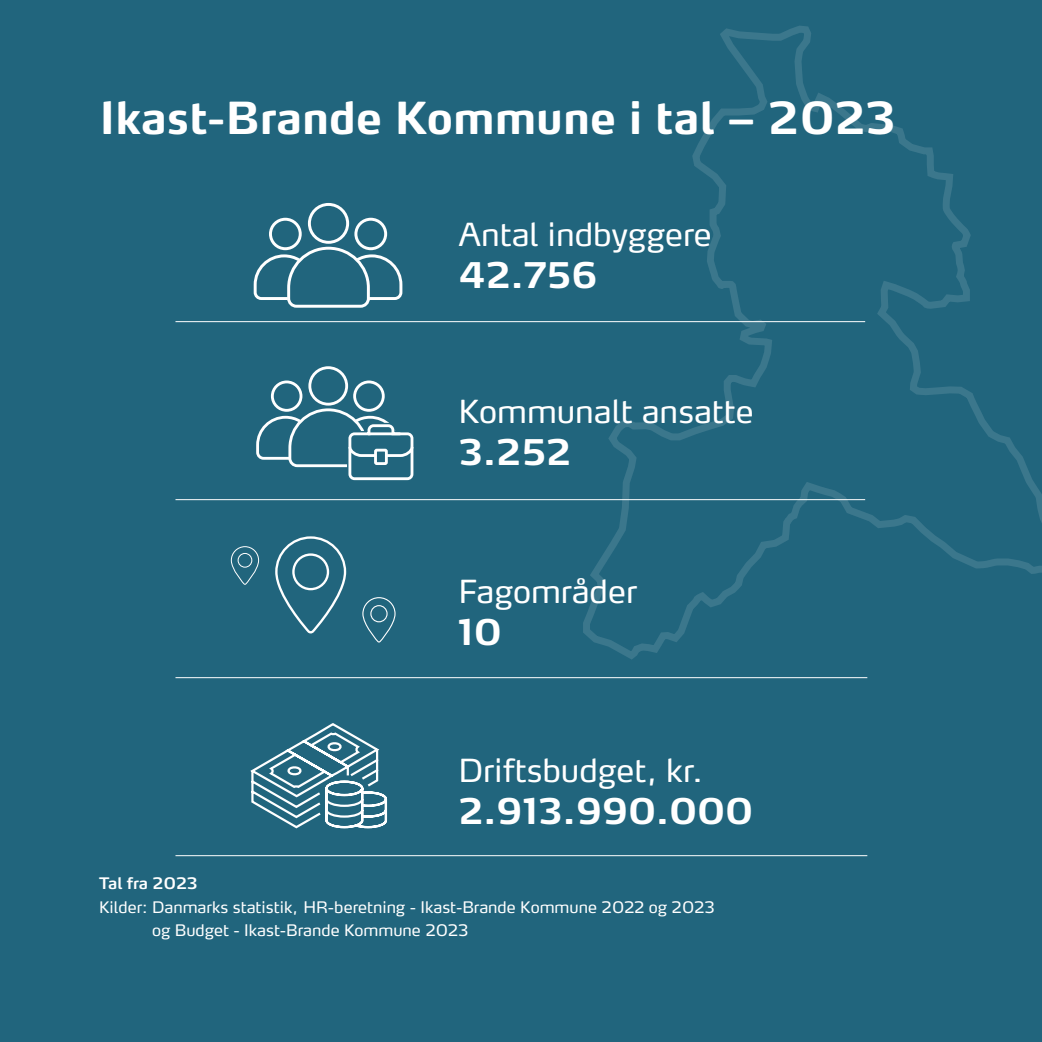
<style>
.page{position:relative;width:1042px;height:1042px;background:#21657d}
.page>*{position:absolute;margin:0;border:0;box-sizing:border-box;transform-origin:0 0}
.rubrik{font:700 43.75px "Max OT";color:#fff}
.k_i_tal{font:700 35px "Max OT";letter-spacing:.015em;color:#fff}
.k_i_tal-2{font:31.5px "Max OT";color:#fff}
.t1{font:15.75px/23.1px "Max OT";color:#fff}
.t2{font:600 15.75px "Max OT";color:#fff}
</style>
<div class="page">
<svg style="left:579px;top:26px;width:463px;height:634px"></svg>
<hr style="left:175px;top:499px;width:690px;height:1px;background:#fff">
<hr style="left:175px;top:321px;width:690px;height:1px;background:#fff">
<hr style="left:175px;top:677px;width:692px;height:1px;background:#fff">
<hr style="left:175px;top:855px;width:692px;height:1px;background:#fff">
<div style="left:354px;top:218px;width:33px;height:32px;border:3px solid #fff;border-radius:50%"></div>
<div style="left:308px;top:203px;width:41px;height:41px;border:3px solid #fff;border-radius:50%"></div>
<div style="left:269px;top:218px;width:33px;height:32px;border:3px solid #fff;border-radius:50%"></div>
<svg style="left:253px;top:245px;width:150px;height:63px"></svg>
<div style="left:353px;top:380px;width:32px;height:32px;border:3px solid #fff;border-radius:50%"></div>
<div style="left:308px;top:366px;width:40px;height:39px;border:3px solid #fff;border-radius:50%"></div>
<div style="left:271px;top:380px;width:31px;height:32px;border:3px solid #fff;border-radius:50%"></div>
<svg style="left:256px;top:407px;width:158px;height:74px"></svg>
<hr style="left:368px;top:432px;width:32px;height:3px;background:#fff">
<svg style="left:250px;top:723px;width:138px;height:106px"></svg>
<svg style="left:231px;top:546px;width:28px;height:39px"></svg>
<div style="left:238px;top:553px;width:14px;height:14px;border:1px solid #fff;border-radius:50%"></div>
<svg style="left:362px;top:597px;width:34px;height:46px"></svg>
<div style="left:370px;top:605px;width:18px;height:17px;border:1px solid #fff;border-radius:50%"></div>
<svg style="left:275px;top:536px;width:71px;height:98px"></svg>
<div style="left:292px;top:553px;width:37px;height:37px;border:2px solid #fff;border-radius:50%"></div>
<h2 class="rubrik" style="left:100px;top:89px;width:797px">Ikast-Brande Kommune i tal – 2023</h2>
<p class="k_i_tal-2" style="left:458px;top:214px;width:255px">Antal indbyggere</p>
<p class="k_i_tal" style="left:458px;top:252px;width:141px">42.756</p>
<p class="k_i_tal-2" style="left:458px;top:391px;width:297px">Kommunalt ansatte</p>
<p class="k_i_tal" style="left:458px;top:429px;width:114px">3.252</p>
<p class="k_i_tal-2" style="left:458px;top:571px;width:180px">Fagområder</p>
<p class="k_i_tal" style="left:458px;top:610px;width:45px">10</p>
<p class="k_i_tal-2" style="left:458px;top:750px;width:246px">Driftsbudget, kr.</p>
<p class="k_i_tal" style="left:458px;top:788px;width:296px">2.913.990.000</p>
<p class="t2" style="left:99px;top:873px;width:100px">Tal fra 2023</p>
<p class="t1" style="left:152px;top:896px;width:564px;text-indent:-53px">Kilder: Danmarks statistik, HR-beretning - Ikast-Brande Kommune 2022 og 2023 og Budget - Ikast-Brande Kommune 2023</p>
</div>
